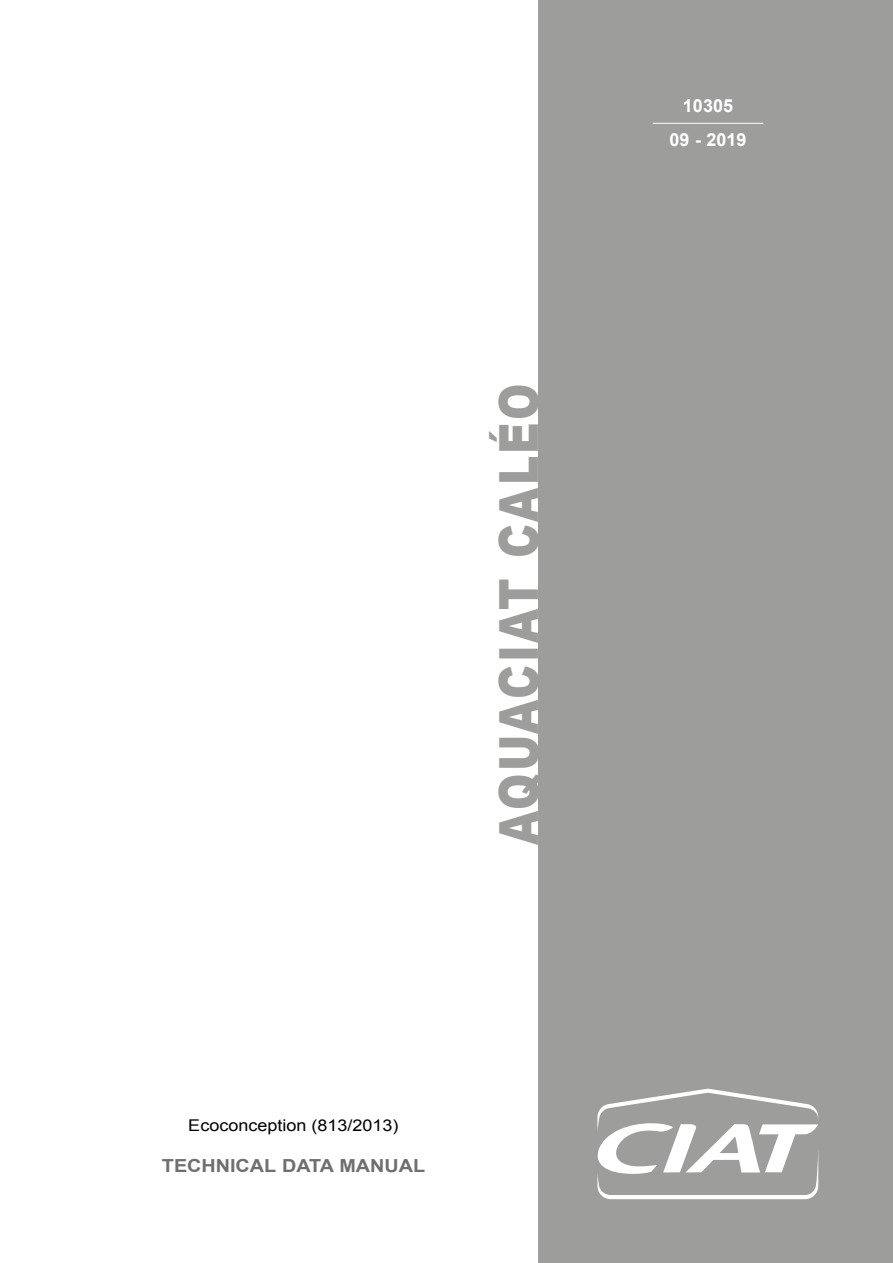
<style>
.page{position:relative;width:893px;height:1263px;background:#fff}
.page>*{position:absolute;margin:0;border:0;box-sizing:border-box;transform-origin:0 0}
.t1{font:900 54px "Arial";letter-spacing:.05em;color:#9d9d9c;scale:.81 1}
.t2{font:700 18px "Arial";color:#706f6f;scale:1.1 1}
.t3{font:700 18px "Arial";color:#fff}
.t4{font:16.2px "Arial";color:#000;scale:1.11 1}
</style>
<div class="page">
<div style="left:538px;top:0;width:355px;height:1263px;background:#9d9d9c"></div>
<svg style="left:597px;top:1089px;width:221px;height:110px"></svg>
<hr style="left:653px;top:123px;width:110px;height:1px;background:#fff">
<h1 class="t1" style="left:480px;top:845px;width:571px;rotate:-90deg">AQUACIAT CALÉO</h1>
<p class="t4" style="left:188px;top:1114px;width:191px">Ecoconception (813/2013)</p>
<p class="t2" style="left:162px;top:1154px;width:241px">TECHNICAL DATA MANUAL</p>
<p class="t3" style="left:683px;top:94px;width:52px">10305</p>
<p class="t3" style="left:669px;top:128px;width:79px">09 - 2019</p>
</div>
